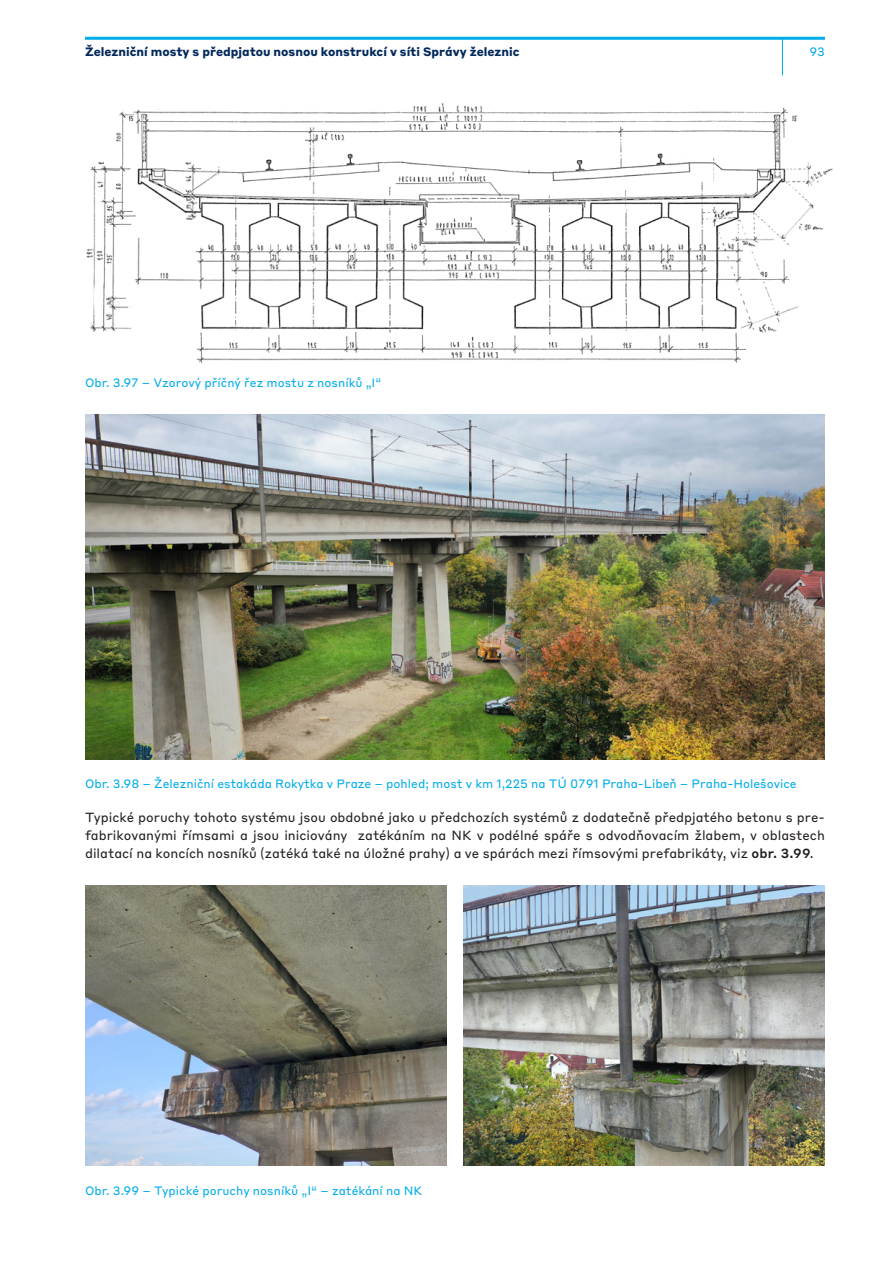
<style>
.page{position:relative;width:893px;height:1263px;background:#fff}
.page>*{position:absolute;margin:0;border:0;box-sizing:border-box;transform-origin:0 0}
.t1{font:13.05px/18px "Styrene BLC";color:#231f20;text-align:justify}
.popisek{font:12px "Styrene BLC";color:#00acea}
.t2{font:700 12px "Styrene BLC";color:#00285b}
.t3{font:12px "Styrene ALC";color:#00acea}
.s1{font-weight:500}
</style>
<div class="page">
<hr style="left:85px;top:37px;width:740px;height:3px;background:#00acea">
<hr style="left:782px;top:38px;width:1px;height:37px;background:#00acea">
<img style="left:86px;top:103px;width:747px;height:260px">
<img style="left:85px;top:415px;width:740px;height:344px">
<img style="left:85px;top:885px;width:361px;height:281px">
<img style="left:463px;top:885px;width:362px;height:281px">
<p class="t2" style="left:85px;top:41px;width:436px">Železniční mosty s předpjatou nosnou konstrukcí v síti Správy železnic</p>
<p class="t3" style="left:809px;top:41px;width:17px">93</p>
<p class="popisek" style="left:85px;top:373px;width:298px">Obr. 3.97 – Vzorový příčný řez mostu z nosníků „I“</p>
<p class="popisek" style="left:85px;top:773px;width:713px">Obr. 3.98 – Železniční estakáda Rokytka v Praze – pohled; most v km 1,225 na TÚ 0791 Praha-Libeň – Praha-Holešovice</p>
<p class="t1" style="left:85px;top:808px;width:741px">Typické poruchy tohoto systému jsou obdobné jako u předchozích systémů z dodatečně předpjatého betonu s pre&shy;fabrikovanými římsami a jsou iniciovány zatékáním na NK v podélné spáře s odvodňovacím žlabem, v oblastech dilatací na koncích nosníků (zatéká také na úložné prahy) a ve spárách mezi římsovými prefabrikáty, viz <span class="s1">obr. 3.99</span>.</p>
<p class="popisek" style="left:85px;top:1181px;width:339px">Obr. 3.99 – Typické poruchy nosníků „I“ – zatékání na NK</p>
</div>
